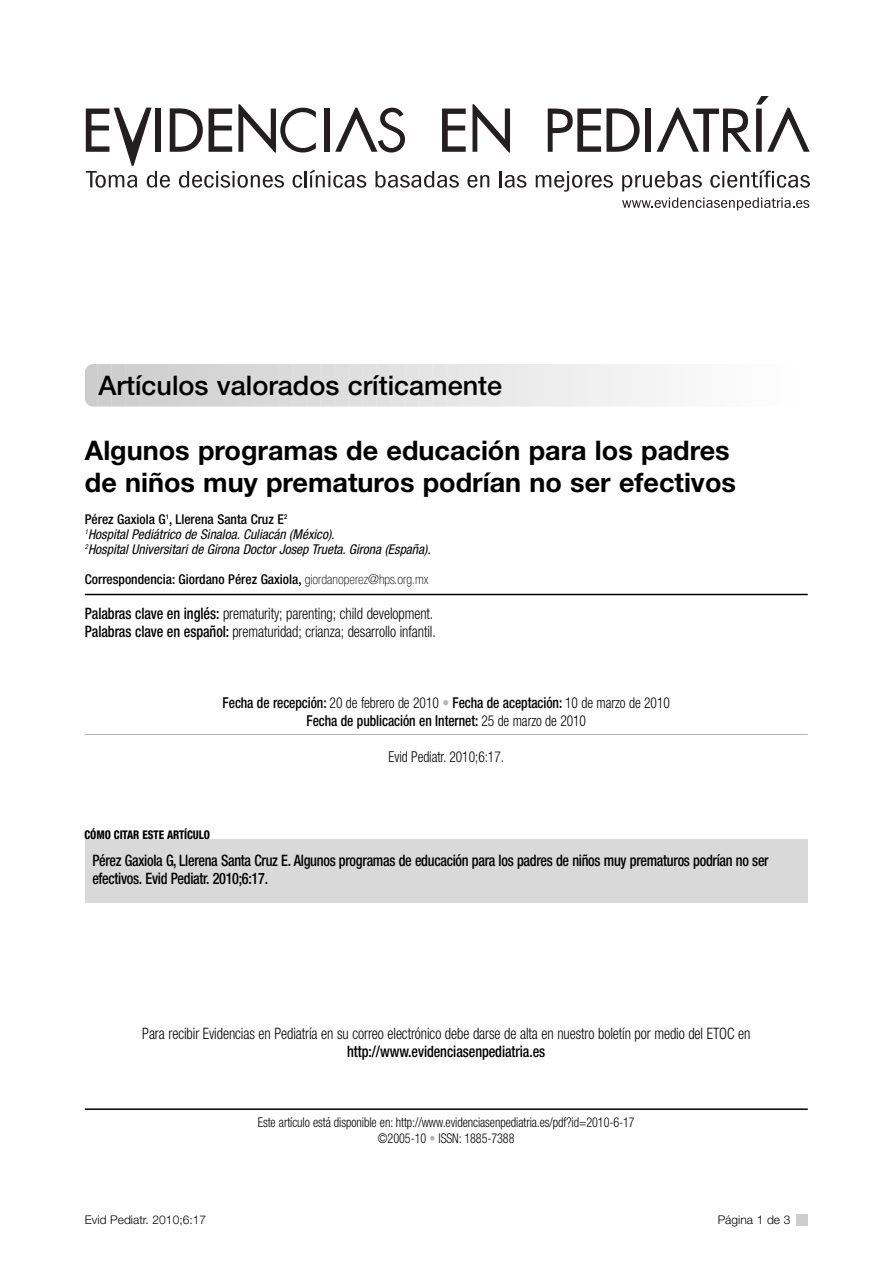
<style>
.page{position:relative;width:893px;height:1263px;background:#fff}
.page>*{position:absolute;margin:0;border:0;box-sizing:border-box;transform-origin:0 0}
.t1{font:700 27px/32.4px "Helvetica Neue";color:#000}
.t2{font:500 27px "Helvetica Neue";color:#000}
.t3{font:300 condensed 15.75px/18px "Helvetica Neue";letter-spacing:-.005em;color:#000;scale:.9 1}
.t4{font:500 condensed 15.75px/18px "Helvetica Neue";letter-spacing:-.02em;color:#000;scale:.9 1}
.t5{font:500 condensed 15px/18px "Helvetica Neue";letter-spacing:-.005em;color:#000;text-align:center;scale:.9 1}
.t6{font:300 condensed 15px "Helvetica Neue";letter-spacing:-.005em;color:#000;scale:.9 1}
.t7{font:italic condensed 13.5px/15px "Helvetica Neue";color:#000}
.t8{font:300 condensed 13.5px/16.5px "Helvetica Neue";letter-spacing:-.005em;color:#000;text-align:center;scale:.9 1}
.t9{font:500 condensed 13.5px "Helvetica Neue";color:#000}
.t10{font:300 12px "Helvetica Neue";color:#000}
.t11{font:800 condensed 12px "Helvetica Neue";letter-spacing:-.005em;color:#000;scale:.9 1}
.s1{font-weight:500;font-style:normal}
.s2{font-weight:100}
.s3{font-weight:500}
.s4{font-weight:300}
.s5{color:#b3b3b3}
</style>
<div class="page">
<svg style="left:536px;top:171px;width:77px;height:21px"></svg>
<svg style="left:622px;top:171px;width:80px;height:20px"></svg>
<svg style="left:710px;top:170px;width:100px;height:18px"></svg>
<svg style="left:622px;top:197px;width:187px;height:13px"></svg>
<div style="left:645px;top:109px;width:6px;height:43px;background:#231f20"></div>
<svg style="left:548px;top:108px;width:92px;height:44px"></svg>
<svg style="left:657px;top:96px;width:153px;height:56px"></svg>
<svg style="left:86px;top:104px;width:440px;height:84px"></svg>
<hr style="left:85px;top:1108px;width:723px;height:2px;background:#000">
<div style="left:797px;top:1214px;width:11px;height:11px;background:#ccc"></div>
<hr style="left:89px;top:364px;width:3px;height:43px;background:#ccc">
<hr style="left:103px;top:364px;width:3px;height:43px;background:#cdcdcd">
<hr style="left:116px;top:364px;width:4px;height:43px;background:#cecece">
<hr style="left:130px;top:364px;width:4px;height:43px;background:#cfcfcf">
<hr style="left:144px;top:364px;width:4px;height:43px;background:#d0d0d0">
<hr style="left:158px;top:364px;width:4px;height:43px;background:#d1d1d1">
<hr style="left:172px;top:364px;width:4px;height:43px;background:#d2d2d2">
<hr style="left:186px;top:364px;width:4px;height:43px;background:#d3d3d3">
<hr style="left:200px;top:364px;width:4px;height:43px;background:#d4d4d4">
<hr style="left:214px;top:364px;width:4px;height:43px;background:#d5d5d5">
<hr style="left:228px;top:364px;width:4px;height:43px;background:#d6d6d6">
<hr style="left:242px;top:364px;width:4px;height:43px;background:#d7d7d7">
<hr style="left:256px;top:364px;width:4px;height:43px;background:#d8d8d8">
<hr style="left:270px;top:364px;width:4px;height:43px;background:#d9d9d9">
<hr style="left:284px;top:364px;width:4px;height:43px;background:#dadada">
<hr style="left:298px;top:364px;width:3px;height:43px;background:#dbdbdb">
<hr style="left:312px;top:364px;width:3px;height:43px;background:#dcdcdc">
<hr style="left:326px;top:364px;width:3px;height:43px;background:#ddd">
<hr style="left:340px;top:364px;width:3px;height:43px;background:#dedede">
<hr style="left:354px;top:364px;width:3px;height:43px;background:#dfdfdf">
<hr style="left:368px;top:364px;width:3px;height:43px;background:#e0e0e0">
<hr style="left:382px;top:364px;width:3px;height:43px;background:#e1e1e1">
<hr style="left:396px;top:364px;width:3px;height:43px;background:#e2e2e2">
<hr style="left:410px;top:364px;width:3px;height:43px;background:#e3e3e3">
<hr style="left:424px;top:364px;width:3px;height:43px;background:#e4e4e4">
<hr style="left:438px;top:364px;width:3px;height:43px;background:#e5e5e5">
<hr style="left:451px;top:364px;width:4px;height:43px;background:#e6e6e6">
<hr style="left:465px;top:364px;width:4px;height:43px;background:#e7e7e7">
<hr style="left:479px;top:364px;width:4px;height:43px;background:#e8e8e8">
<hr style="left:493px;top:364px;width:4px;height:43px;background:#e9e9e9">
<hr style="left:507px;top:364px;width:4px;height:43px;background:#eaeaea">
<hr style="left:521px;top:364px;width:4px;height:43px;background:#ebebeb">
<hr style="left:535px;top:364px;width:4px;height:43px;background:#ececec">
<hr style="left:549px;top:364px;width:4px;height:43px;background:#ededed">
<hr style="left:563px;top:364px;width:4px;height:43px;background:#eee">
<hr style="left:577px;top:364px;width:4px;height:43px;background:#efefef">
<hr style="left:591px;top:364px;width:4px;height:43px;background:#f0f0f0">
<hr style="left:605px;top:364px;width:4px;height:43px;background:#f1f1f1">
<hr style="left:619px;top:364px;width:4px;height:43px;background:#f2f2f2">
<hr style="left:633px;top:364px;width:3px;height:43px;background:#f3f3f3">
<hr style="left:647px;top:364px;width:3px;height:43px;background:#f4f4f4">
<hr style="left:661px;top:364px;width:3px;height:43px;background:#f5f5f5">
<hr style="left:675px;top:364px;width:3px;height:43px;background:#f6f6f6">
<hr style="left:689px;top:364px;width:3px;height:43px;background:#f7f7f7">
<hr style="left:703px;top:364px;width:3px;height:43px;background:#f8f8f8">
<hr style="left:717px;top:364px;width:3px;height:43px;background:#f9f9f9">
<hr style="left:731px;top:364px;width:3px;height:43px;background:#fafafa">
<hr style="left:745px;top:364px;width:3px;height:43px;background:#fbfbfb">
<div style="left:85px;top:839px;width:723px;height:64px;background:#d9d9d9"></div>
<hr style="left:85px;top:594px;width:723px;height:1px;background:#000">
<hr style="left:85px;top:734px;width:723px;height:1px;background:#b3b3b3">
<h1 class="t2" style="left:99px;top:376px;width:405px">Artículos valorados críticamente</h1>
<h1 class="t1" style="left:85px;top:436px;width:653px">Algunos programas de educación para los padres de niños muy prematuros podrían no ser efectivos</h1>
<p class="t7" style="left:85px;top:513px;width:350px"><span class="s1">Pérez Gaxiola G</span><sup>1</sup><span class="s1">, Llerena Santa Cruz E</span><sup>2<br></sup><sup>1</sup>Hospital Pediátrico de Sinaloa. Culiacán (México).<br><sup>2</sup>Hospital Universitari de Girona Doctor Josep Trueta. Girona (España).</p>
<p class="t9" style="left:85px;top:574px;width:345px">Correspondencia: Giordano Pérez Gaxiola, <span class="s2">giordanoperez@hps.org.mx</span></p>
<p class="t3" style="left:85px;top:606px;width:392px"><span class="s3">Palabras clave en inglés:</span> prematurity; parenting; child development.<br><span class="s3">Palabras clave en español:</span> prematuridad; crianza; desarrollo infantil.</p>
<p class="t5" style="left:223px;top:695px;width:498px">Fecha de recepción: <span class="s4">20 de febrero de 2010</span> <span class="s5">•</span> Fecha de aceptación: <span class="s4">10 de marzo de 2010<br></span>Fecha de publicación en Internet: <span class="s4">25 de marzo de 2010</span></p>
<p class="t6" style="left:389px;top:751px;width:130px">Evid Pediatr. 2010;6:17.</p>
<p class="t11" style="left:85px;top:830px;width:141px">CÓMO CITAR ESTE ARTÍCULO</p>
<p class="t4" style="left:92px;top:853px;width:753px">Pérez Gaxiola G, Llerena Santa Cruz E. Algunos programas de educación para los padres de niños muy prematuros podrían no ser efectivos. Evid Pediatr. 2010;6:17.</p>
<p class="t3" style="left:142px;top:1026px;width:677px">Para recibir Evidencias en Pediatría en su correo electrónico debe darse de alta en nuestro boletín por medio del ETOC en</p>
<p class="t4" style="left:347px;top:1044px;width:222px">http://www.evidenciasenpediatria.es</p>
<p class="t8" style="left:258px;top:1115px;width:420px">Este artículo está disponible en: http://www.evidenciasenpediatria.es/pdf?id=2010-6-17 ©2005-10 <span class="s5">•</span> ISSN: 1885-7388</p>
<p class="t10" style="left:85px;top:1215px;width:123px">Evid Pediatr. 2010;6:17</p>
<p class="t10" style="left:718px;top:1216px;width:74px">Página 1 de 3</p>
</div>
